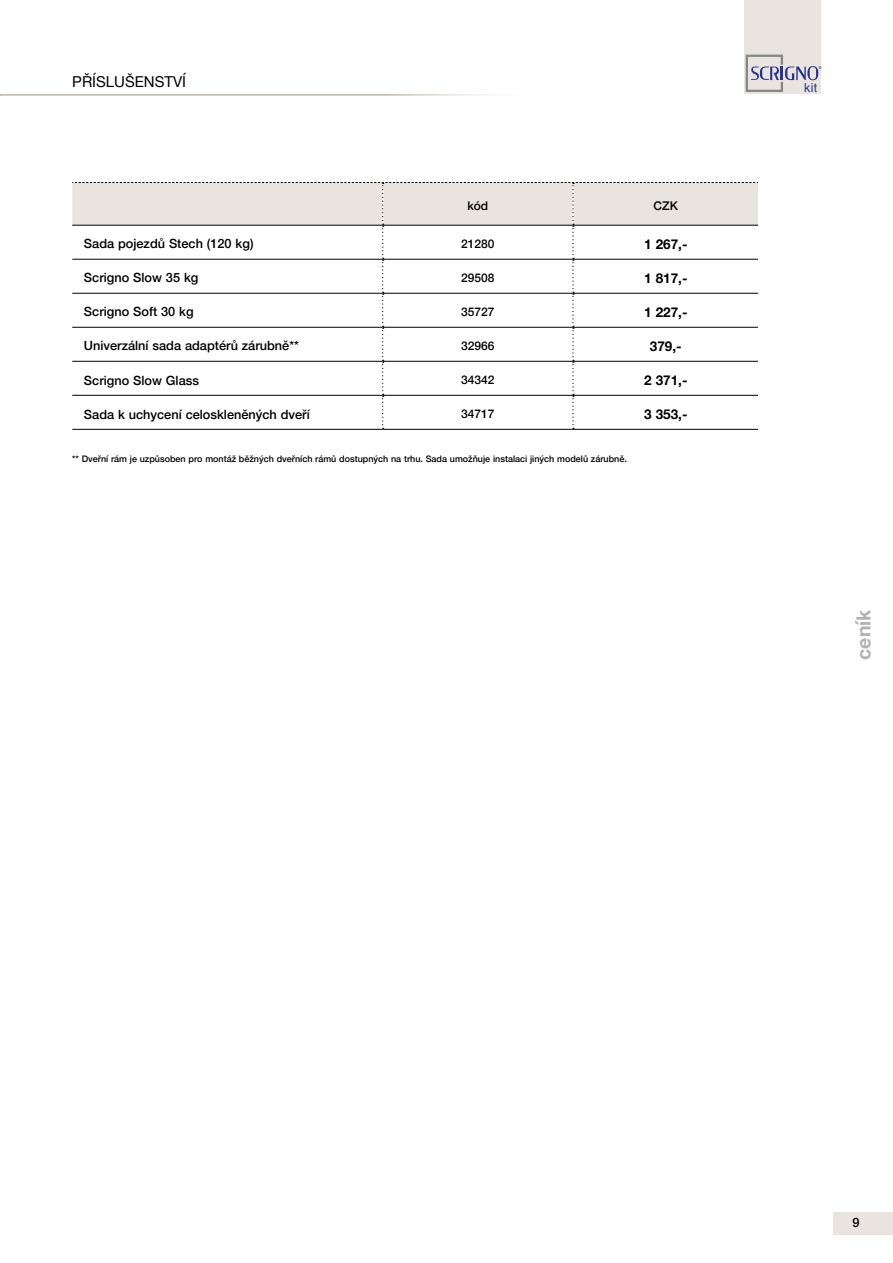
<style>
.page{position:relative;width:893px;height:1263px;background:#fff}
.page>*{position:absolute;margin:0;border:0;box-sizing:border-box;transform-origin:0 0}
.t1{font:700 19.5px "Helvetica Neue";color:#b3b2b2}
.t2{font:15px "Helvetica Neue";color:#000}
.t3{font:700 13.5px "Helvetica Neue";color:#000}
.t4{font:500 12.75px "Helvetica Neue";color:#000}
.t5{font:12.45px "Helvetica";color:#253887}
.t6{font:500 12px "Helvetica Neue";color:#000}
.t7{font:500 11.85px "Helvetica Neue";color:#000}
.t8{font:500 9px "Helvetica Neue";color:#000}
</style>
<div class="page">
<div style="left:833px;top:1212px;width:60px;height:23px;background:#e9e4e0"></div>
<hr style="left:0;top:94px;width:549px;height:1px;background:#c9bdb4">
<div style="left:744px;top:0;width:77px;height:93px;background:#e9e4e0"></div>
<svg style="left:72px;top:182px;width:686px;height:247px"></svg>
<hr style="left:72px;top:361px;width:311px;height:1px;background:#000">
<hr style="left:383px;top:361px;width:190px;height:1px;background:#000">
<hr style="left:573px;top:361px;width:185px;height:1px;background:#000">
<hr style="left:72px;top:395px;width:311px;height:1px;background:#000">
<hr style="left:383px;top:395px;width:190px;height:1px;background:#000">
<hr style="left:573px;top:395px;width:185px;height:1px;background:#000">
<hr style="left:72px;top:429px;width:311px;height:1px;background:#000">
<hr style="left:383px;top:429px;width:190px;height:1px;background:#000">
<hr style="left:573px;top:429px;width:185px;height:1px;background:#000">
<svg style="left:746px;top:55px;width:75px;height:37px"></svg>
<p class="t2" style="left:72px;top:71px;width:115px">PŘÍSLUŠENSTVÍ</p>
<p class="t6" style="left:467px;top:196px;width:22px">kód</p>
<p class="t6" style="left:654px;top:196px;width:26px">CZK</p>
<p class="t4" style="left:84px;top:234px;width:171px">Sada pojezdů Stech (120 kg)</p>
<p class="t7" style="left:461px;top:234px;width:35px">21280</p>
<p class="t3" style="left:644px;top:233px;width:45px">1 267,-</p>
<p class="t4" style="left:84px;top:268px;width:116px">Scrigno Slow 35 kg</p>
<p class="t7" style="left:461px;top:268px;width:35px">29508</p>
<p class="t3" style="left:644px;top:267px;width:45px">1 817,-</p>
<p class="t4" style="left:84px;top:302px;width:111px">Scrigno Soft 30 kg</p>
<p class="t7" style="left:461px;top:302px;width:35px">35727</p>
<p class="t3" style="left:644px;top:301px;width:45px">1 227,-</p>
<p class="t4" style="left:84px;top:336px;width:216px">Univerzální sada adaptérů zárubně**</p>
<p class="t7" style="left:461px;top:336px;width:35px">32966</p>
<p class="t3" style="left:650px;top:335px;width:33px">379,-</p>
<p class="t4" style="left:84px;top:370px;width:117px">Scrigno Slow Glass</p>
<p class="t7" style="left:461px;top:370px;width:35px">34342</p>
<p class="t3" style="left:644px;top:369px;width:45px">2 371,-</p>
<p class="t4" style="left:84px;top:404px;width:227px">Sada k uchycení celoskleněných dveří</p>
<p class="t7" style="left:461px;top:404px;width:35px">34717</p>
<p class="t3" style="left:644px;top:403px;width:45px">3 353,-</p>
<p class="t8" style="left:72px;top:452px;width:556px">** Dveřní rám je uzpůsoben pro montáž běžných dveřních rámů dostupných na trhu. Sada umožňuje instalaci jiných modelů zárubně.</p>
<p class="t5" style="left:804px;top:78px;width:15px">kit</p>
<h1 class="t1" style="left:848px;top:660px;width:52px;rotate:-90deg">ceník</h1>
<p class="t4" style="left:853px;top:1212px;width:9px">9</p>
</div>
